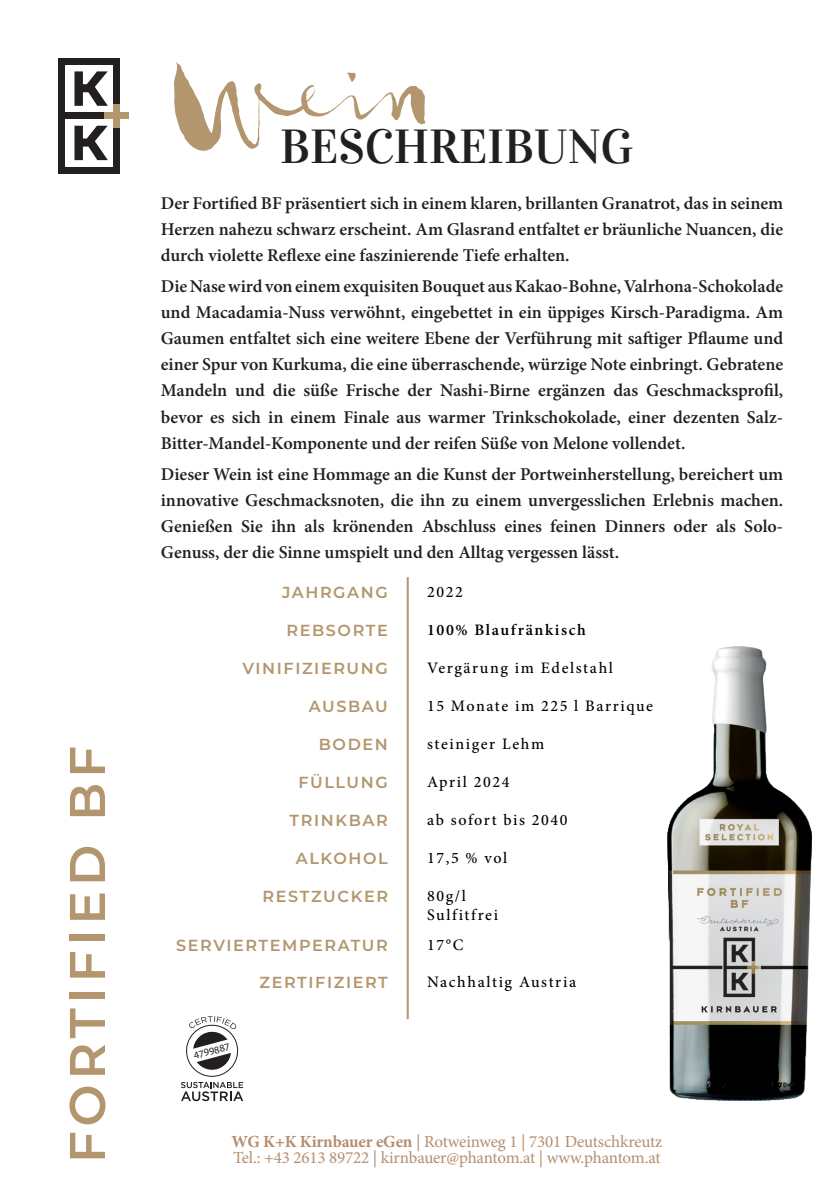
<style>
.page{position:relative;width:840px;height:1191px;background:#fff}
.page>*{position:absolute;margin:0;border:0;box-sizing:border-box;transform-origin:0 0}
.t1{font:114px "Gloss Drop";color:#b3966e}
.t2{font:600 50px "Montserrat";letter-spacing:.1em;color:#b3966e}
.t3{font:48px "Vidaloka";color:#231f20}
.t4{font:600 18px/26px "Minion Pro";letter-spacing:-.005em;color:#231f20;text-align:justify}
.t5{font:17px/16px "Minion Pro";letter-spacing:-.01em;color:#b48e6f}
.t6{font:500 16px/19.2px "Minion Pro";letter-spacing:.1em;color:#000}
.t7{font:600 16px "Montserrat";letter-spacing:.1em;color:#b3966e}
.t8{font:600 16px "Minion Pro";letter-spacing:.1em;color:#000}
.t9{font:10.4px "Gotham";color:#231f20}
.s1{font-weight:700}
</style>
<div class="page">
<div style="left:113px;top:104px;width:7px;height:24px;background:#b3966e"></div>
<div style="left:62px;top:112px;width:42px;height:7px;background:#231f20"></div>
<div style="left:104px;top:112px;width:24px;height:7px;background:#b3966e"></div>
<svg style="left:74px;top:126px;width:34px;height:34px"></svg>
<svg style="left:74px;top:71px;width:34px;height:35px"></svg>
<div style="left:59px;top:58px;width:61px;height:7px;background:#231f20"></div>
<div style="left:59px;top:167px;width:61px;height:6px;background:#231f20"></div>
<div style="left:113px;top:58px;width:7px;height:46px;background:#231f20"></div>
<div style="left:59px;top:58px;width:6px;height:115px;background:#231f20"></div>
<div style="left:113px;top:128px;width:7px;height:45px;background:#231f20"></div>
<hr style="left:406px;top:577px;width:2px;height:442px;background:#b3966e">
<img style="left:667px;top:646px;width:144px;height:454px">
<svg style="left:181px;top:1016px;width:62px;height:85px"></svg>
<p class="t2" style="left:52px;top:1163px;width:418px;rotate:-90deg">FORTIFIED BF</p>
<p class="t1" style="left:164px;top:39px;width:270px;rotate:-3deg">Wein</p>
<p class="t3" style="left:280px;top:118px;width:354px">BESCHREIBUNG</p>
<p class="t4" style="left:161px;top:190px;width:623px">Der Fortified BF präsentiert sich in einem klaren, brillanten Granatrot, das in seinem Herzen nahezu schwarz erscheint. Am Glasrand entfaltet er bräunliche Nuancen, die durch violette Reflexe eine faszinierende Tiefe erhalten.</p>
<p class="t4" style="left:161px;top:273px;width:623px">Die Nase wird von einem exquisiten Bouquet aus Kakao-Bohne, Valrhona-Schokolade und Macadamia-Nuss verwöhnt, eingebettet in ein üppiges Kirsch-Paradigma. Am Gaumen entfaltet sich eine weitere Ebene der Verführung mit saftiger Pflaume und einer Spur von Kurkuma, die eine überraschende, würzige Note einbringt. Gebratene Mandeln und die süße Frische der Nashi-Birne ergänzen das Geschmacksprofil, bevor es sich in einem Finale aus warmer Trinkschokolade, einer dezenten Salz-Bitter-Mandel-Komponente und der reifen Süße von Melone vollendet.</p>
<p class="t4" style="left:161px;top:461px;width:623px">Dieser Wein ist eine Hommage an die Kunst der Portweinherstellung, bereichert um innovative Geschmacksnoten, die ihn zu einem unvergesslichen Erlebnis machen.<br>Genießen Sie ihn als krönenden Abschluss eines feinen Dinners oder als Solo-Genuss, der die Sinne umspielt und den Alltag vergessen lässt.</p>
<p class="t7" style="left:282px;top:581px;width:107px">JAHRGANG</p>
<p class="t6" style="left:427px;top:582px;width:37px">2022</p>
<p class="t8" style="left:427px;top:619px;width:160px">100% Blaufränkisch</p>
<p class="t6" style="left:427px;top:658px;width:187px">Vergärung im Edelstahl</p>
<p class="t6" style="left:427px;top:696px;width:227px">15 Monate im 225 l Barrique</p>
<p class="t6" style="left:427px;top:734px;width:119px">steiniger Lehm</p>
<p class="t6" style="left:427px;top:772px;width:84px">April 2024</p>
<p class="t6" style="left:427px;top:810px;width:142px">ab sofort bis 2040</p>
<p class="t6" style="left:427px;top:848px;width:82px">17,5 % vol</p>
<p class="t7" style="left:286px;top:619px;width:103px">REBSORTE</p>
<p class="t7" style="left:242px;top:657px;width:147px">VINIFIZIERUNG</p>
<p class="t7" style="left:308px;top:695px;width:80px">AUSBAU</p>
<p class="t7" style="left:318px;top:733px;width:70px">BODEN</p>
<p class="t7" style="left:298px;top:771px;width:91px">FÜLLUNG</p>
<p class="t7" style="left:289px;top:808px;width:100px">TRINKBAR</p>
<p class="t7" style="left:295px;top:846px;width:93px">ALKOHOL</p>
<p class="t7" style="left:262px;top:884px;width:127px">RESTZUCKER</p>
<p class="t7" style="left:176px;top:933px;width:213px">SERVIERTEMPERATUR</p>
<p class="t7" style="left:259px;top:971px;width:130px">ZERTIFIZIERT</p>
<p class="t9" style="left:192px;top:1049px;width:39px;rotate:-15deg">4799887</p>
<p class="t6" style="left:427px;top:886px;width:72px">80g/l<br>Sulfitfrei</p>
<p class="t6" style="left:427px;top:935px;width:38px">17°C</p>
<p class="t6" style="left:427px;top:972px;width:150px">Nachhaltig Austria</p>
<p class="t5" style="left:231px;top:1133px;width:432px"><span class="s1">WG K+K Kirnbauer eGen</span> | Rotweinweg 1 | 7301 Deutschkreutz<br>Tel.: +43 2613 89722 | kirnbauer@phantom.at | www.phantom.at</p>
</div>
